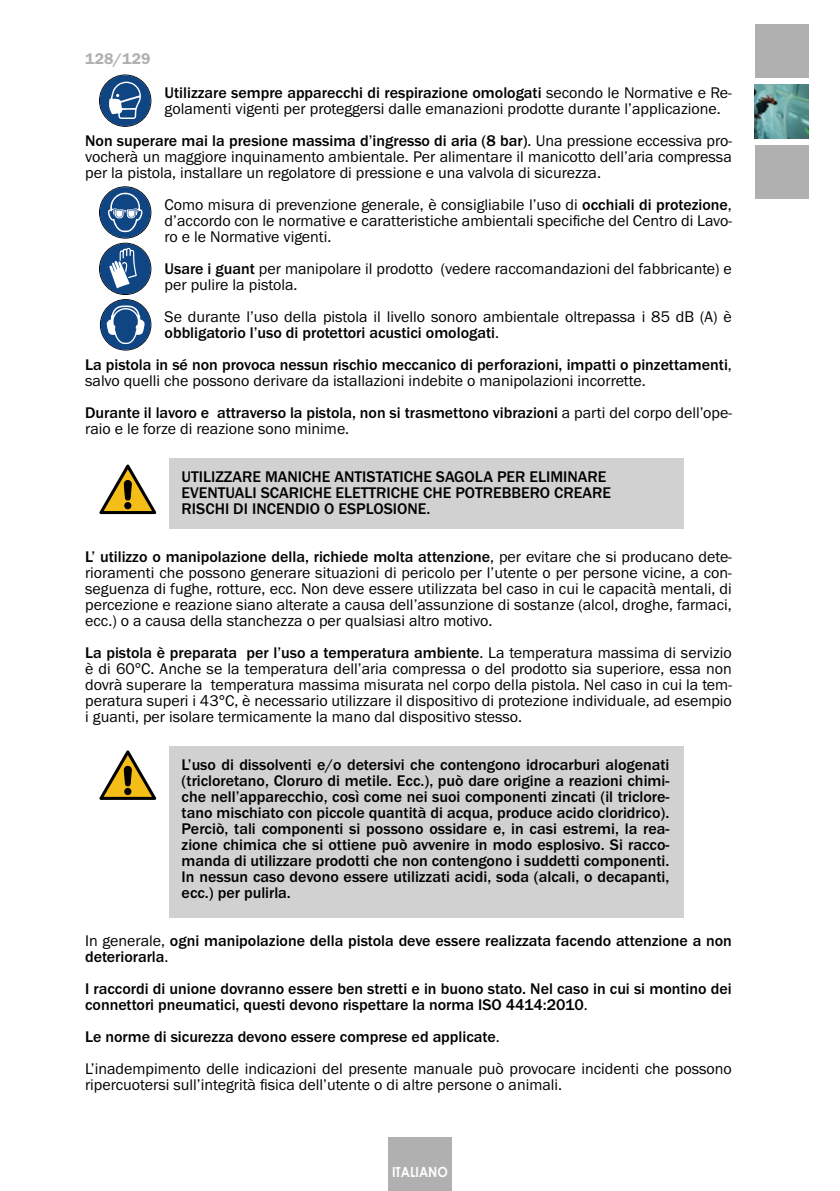
<style>
.page{position:relative;width:840px;height:1191px;background:#fff}
.page>*{position:absolute;margin:0;border:0;box-sizing:border-box;transform-origin:0 0}
.t1{font:16px/16px "Franklin Gothic Itc T";color:#000}
.t2{font:500 16px/16px "Franklin Gothic Itc T";color:#000}
.t3{font:600 16px "Franklin Gothic Itc T";letter-spacing:.01em;color:#b0b0b0}
.t4{font:700 14px "Century Gothic";color:#fff;scale:.89 1}
.s1{font-weight:500}
.s2{font-weight:400}
</style>
<div class="page">
<div style="left:169px;top:458px;width:514px;height:70px;background:#d1d1d1"></div>
<div style="left:169px;top:746px;width:514px;height:171px;background:#d1d1d1"></div>
<svg style="left:99px;top:464px;width:57px;height:50px"></svg>
<svg style="left:99px;top:750px;width:57px;height:50px"></svg>
<div style="left:388px;top:1137px;width:63px;height:54px;background:#b0b0b0"></div>
<svg style="left:100px;top:187px;width:50px;height:107px"></svg>
<svg style="left:100px;top:75px;width:50px;height:51px"></svg>
<svg style="left:101px;top:300px;width:49px;height:50px"></svg>
<div style="left:754px;top:24px;width:54px;height:54px;background:#b0b0b0"></div>
<img style="left:754px;top:85px;width:54px;height:54px">
<div style="left:754px;top:145px;width:54px;height:54px;background:#b0b0b0"></div>
<p class="t3" style="left:85px;top:49px;width:67px">128/129</p>
<p class="t1" style="left:164px;top:84px;width:568px"><span class="s1">Utilizzare sempre apparecchi di respirazione omologati</span> secondo le Normative e Re&shy;golamenti vigenti per proteggersi dalle emanazioni prodotte durante l’applicazione.</p>
<p class="t1" style="left:85px;top:132px;width:648px;text-align:justify"><span class="s1">Non superare mai la presione massima d’ingresso di aria (8 bar)</span>. Una pressione eccessiva pro&shy;vocherà un maggiore inquinamento ambientale. Per alimentare il manicotto dell’aria compressa per la pistola, installare un regolatore di pressione e una valvola di sicurezza.</p>
<p class="t1" style="left:164px;top:196px;width:568px;text-align:justify">Como misura di prevenzione generale, è consigliabile l’uso di <span class="s1">occhiali di protezione</span>, d’accordo con le normative e caratteristiche ambientali specifiche del Centro di Lavo&shy;ro e le Normative vigenti.</p>
<p class="t1" style="left:164px;top:260px;width:568px"><span class="s1">Usare i guant</span> per manipolare il prodotto (vedere raccomandazioni del fabbricante) e per pulire la pistola.</p>
<p class="t1" style="left:164px;top:308px;width:568px">Se durante l’uso della pistola il livello sonoro ambientale oltrepassa i 85 dB (A) è <span class="s1">obbligatorio l’uso di protettori acustici omologati</span>.</p>
<p class="t2" style="left:85px;top:356px;width:648px">La pistola in sé non provoca nessun rischio meccanico di perforazioni, impatti o pinzettamenti<span class="s2">, salvo quelli che possono derivare da istallazioni indebite o manipolazioni incorrette.</span></p>
<p class="t2" style="left:85px;top:404px;width:648px">Durante il lavoro e attraverso la pistola, non si trasmettono vibrazioni <span class="s2">a parti del corpo dell’ope&shy;raio e le forze di reazione sono minime.</span></p>
<p class="t2" style="left:181px;top:468px;width:430px">UTILIZZARE MANICHE ANTISTATICHE SAGOLA PER ELIMINARE<br>EVENTUALI SCARICHE ELETTRICHE CHE POTREBBERO CREARE<br>RISCHI DI INCENDIO O ESPLOSIONE.</p>
<p class="t1" style="left:85px;top:548px;width:648px;text-align:justify"><span class="s1">L’ utilizzo o manipolazione della, richiede molta attenzione</span>, per evitare che si producano dete&shy;rioramenti che possono generare situazioni di pericolo per l’utente o per persone vicine, a con&shy;seguenza di fughe, rotture, ecc. Non deve essere utilizzata bel caso in cui le capacità mentali, di percezione e reazione siano alterate a causa dell’assunzione di sostanze (alcol, droghe, farmaci, ecc.) o a causa della stanchezza o per qualsiasi altro motivo.</p>
<p class="t1" style="left:85px;top:644px;width:648px;text-align:justify"><span class="s1">La pistola è preparata per l’uso a temperatura ambiente</span>. La temperatura massima di servizio è di 60°C. Anche se la temperatura dell’aria compressa o del prodotto sia superiore, essa non dovrà superare la temperatura massima misurata nel corpo della pistola. Nel caso in cui la tem&shy;peratura superi i 43°C, è necessario utilizzare il dispositivo di protezione individuale, ad esempio i guanti, per isolare termicamente la mano dal dispositivo stesso.</p>
<p class="t2" style="left:181px;top:756px;width:489px;text-align:justify">L’uso di dissolventi e/o detersivi che contengono idrocarburi alogenati (tricloretano, Cloruro di metile. Ecc.), può dare origine a reazioni chimi&shy;che nell’apparecchio, così come nei suoi componenti zincati (il triclore&shy;tano mischiato con piccole quantità di acqua, produce acido cloridrico).<br>Perciò, tali componenti si possono ossidare e, in casi estremi, la rea&shy;zione chimica che si ottiene può avvenire in modo esplosivo. Si racco&shy;manda di utilizzare prodotti che non contengono i suddetti componenti.<br>In nessun caso devono essere utilizzati acidi, soda (alcali, o decapanti, ecc.) per pulirla.</p>
<p class="t2" style="left:85px;top:932px;width:648px"><span class="s2">In generale,</span> ogni manipolazione della pistola deve essere realizzata facendo attenzione a non deteriorarla<span class="s2">.</span></p>
<p class="t2" style="left:85px;top:980px;width:647px">I raccordi di unione dovranno essere ben stretti e in buono stato. Nel caso in cui si montino dei connettori pneumatici, questi devono rispettare la norma ISO 4414:2010<span class="s2">.</span></p>
<p class="t1" style="left:85px;top:1020px;width:648px;line-height:32px"><span class="s1">Le norme di sicurezza devono essere comprese ed applicate</span>.<br>L’inadempimento delle indicazioni del presente manuale può provocare incidenti che possono</p>
<p class="t1" style="left:85px;top:1076px;width:478px">ripercuotersi sull’integrità fisica dell’utente o di altre persone o animali.</p>
<p class="t4" style="left:392px;top:1161px;width:64px">ITALIANO</p>
</div>
